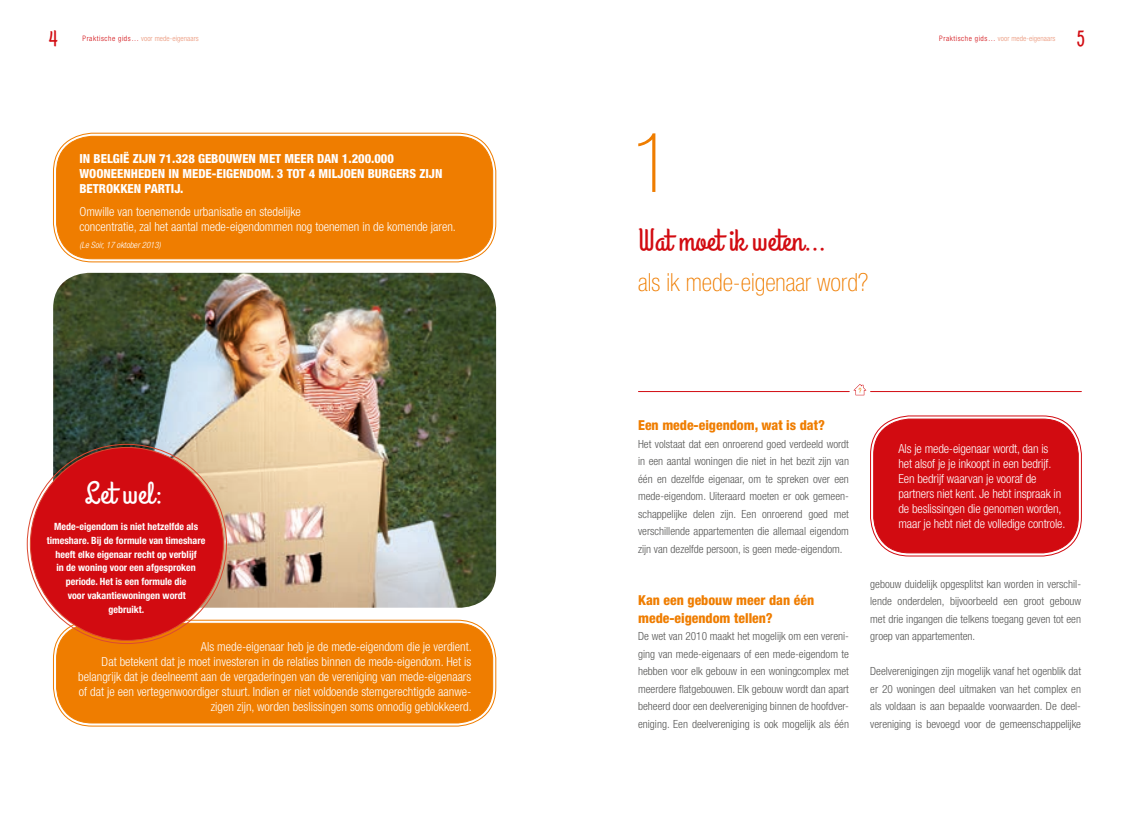
<style>
.page{position:relative;width:1134px;height:815px;background:#fff}
.page>*{position:absolute;margin:0;border:0;box-sizing:border-box;transform-origin:0 0}
.t1{font:100 condensed 82.75px "Helvetica Neue LT Std";color:#ef7d00}
.t2{font:31.25px "Grand Hotel";color:#d20b11}
.t3{font:31.25px "Grand Hotel";color:#fff}
.t4{font:100 condensed 25px "Helvetica Neue LT Std";color:#ef7d00}
.t5{font:22.5px "Grand Hotel";color:#d20b11}
.t6{font:800 condensed 13.75px/17.5px "Helvetica Neue LT Std";color:#ef7d00}
.t7{font:300 condensed 12.5px/15px "Helvetica Neue LT Std";color:#fff}
.t8{font:800 condensed 12.5px/15px "Helvetica Neue LT Std";color:#fff}
.t9{font:300 condensed 11.25px/17.5px "Helvetica Neue LT Std";color:#575756;text-align:justify}
.t10{font:700 condensed 10px/13.8px "Helvetica Neue LT Std";color:#fff;text-align:center}
.t11{font:italic 300 condensed 8.75px "Helvetica Neue LT Std";color:#fff}
.t12{font:300 condensed 7.5px "Helvetica Neue LT Std";letter-spacing:.01em;color:#eb9578}
.s1{color:#d20b11}
</style>
<div class="page">
<img style="left:53px;top:273px;width:443px;height:335px">
<div style="left:57px;top:623px;width:436px;height:100px;background:#ef7d00;border-radius:36px"></div>
<div style="left:53px;top:620px;width:443px;height:106px;border:1px solid #ef7d00;border-radius:39px"></div>
<div style="left:56px;top:623px;width:437px;height:100px;border:1px solid #ef7d00;border-radius:36px"></div>
<hr style="left:638px;top:391px;width:211px;height:1px;background:#d20b11">
<hr style="left:870px;top:391px;width:211px;height:1px;background:#d20b11">
<div style="left:870px;top:416px;width:212px;height:140px;border:1px solid #d20b11;border-radius:39px"></div>
<div style="left:873px;top:418px;width:206px;height:135px;background:#d20b11"></div>
<div style="left:57px;top:136px;width:436px;height:123px;background:#ef7d00;border-radius:36px"></div>
<div style="left:53px;top:133px;width:443px;height:129px;border:1px solid #ef7d00;border-radius:39px"></div>
<div style="left:56px;top:136px;width:437px;height:123px;border:1px solid #ef7d00;border-radius:36px"></div>
<div style="left:30px;top:447px;width:193px;height:193px;background:#d20b11;border-radius:50%"></div>
<svg style="left:853px;top:384px;width:13px;height:11px"></svg>
<h3 class="t5" style="left:49px;top:25px;width:10px">4</h3>
<h3 class="t5" style="left:1077px;top:25px;width:10px">5</h3>
<p class="t12" style="left:83px;top:34px;width:118px"><span class="s1">Praktische gids…</span> voor mede-eigenaars</p>
<p class="t12" style="left:939px;top:34px;width:118px"><span class="s1">Praktische gids…</span> voor mede-eigenaars</p>
<p class="t8" style="left:79px;top:151px;width:365px">IN BELGIË ZIJN 71.328 GEBOUWEN MET MEER DAN 1.200.000<br>WOONEENHEDEN IN MEDE-EIGENDOM. 3 TOT 4 MILJOEN BURGERS ZIJN<br>BETROKKEN PARTIJ.</p>
<p class="t7" style="left:79px;top:203px;width:378px">Omwille van toenemende urbanisatie en stedelijke<br>concentratie, zal het aantal mede-eigendommen nog toenemen in de komende jaren.</p>
<p class="t11" style="left:79px;top:240px;width:83px">(Le Soir, 17 oktober 2013)</p>
<h2 class="t3" style="left:85px;top:473px;width:80px">Let wel:</h2>
<p class="t10" style="left:47px;top:520px;width:160px">Mede-eigendom is niet hetzelfde als timeshare. Bij de formule van timeshare heeft elke eigenaar recht op verblijf<br>in de woning voor een afgesproken periode. Het is een formule die<br>voor vakantiewoningen wordt<br>gebruikt.</p>
<p class="t7" style="left:78px;top:639px;width:395px;text-align:right">Als mede-eigenaar heb je de mede-eigendom die je verdient.<br>Dat betekent dat je moet investeren in de relaties binnen de mede-eigendom. Het is belangrijk dat je deelneemt aan de vergaderingen van de vereniging van mede-eigenaars of dat je een vertegenwoordiger stuurt. Indien er niet voldoende stemgerechtigde aanwe&shy;zigen zijn, worden beslissingen soms onnodig geblokkeerd.</p>
<h1 class="t1" style="left:632px;top:116px;width:41px">1</h1>
<h2 class="t2" style="left:638px;top:220px;width:190px">Wat moet ik weten…</h2>
<h3 class="t4" style="left:638px;top:268px;width:232px">als ik mede-eigenaar word?</h3>
<p class="t6" style="left:638px;top:416px;width:188px">Een mede-eigendom, wat is dat?</p>
<p class="t9" style="left:638px;top:435px;width:212px">Het volstaat dat een onroerend goed verdeeld wordt in een aantal woningen die niet in het bezit zijn van één en dezelfde eigenaar, om te spreken over een mede-eigendom. Uiteraard moeten er ook gemeen&shy;schappelijke delen zijn. Een onroerend goed met verschillende appartementen die allemaal eigendom zijn van dezelfde persoon, is geen mede-eigendom.</p>
<p class="t7" style="left:898px;top:441px;width:168px">Als je mede-eigenaar wordt, dan is<br>het alsof je je inkoopt in een bedrijf.<br>Een bedrijf waarvan je vooraf de partners niet kent. Je hebt inspraak in de beslissingen die genomen worden, maar je hebt niet de volledige controle.</p>
<p class="t6" style="left:638px;top:591px;width:177px">Kan een gebouw meer dan één mede-eigendom tellen?</p>
<p class="t9" style="left:638px;top:627px;width:212px">De wet van 2010 maakt het mogelijk om een vereni&shy;ging van mede-eigenaars of een mede-eigendom te hebben voor elk gebouw in een woningcomplex met meerdere flatgebouwen. Elk gebouw wordt dan apart beheerd door een deelvereniging binnen de hoofdver&shy;eniging. Een deelvereniging is ook mogelijk als één</p>
<p class="t9" style="left:870px;top:575px;width:212px">gebouw duidelijk opgesplitst kan worden in verschil&shy;lende onderdelen, bijvoorbeeld een groot gebouw met drie ingangen die telkens toegang geven tot een groep van appartementen.</p>
<p class="t9" style="left:870px;top:662px;width:212px">Deelverenigingen zijn mogelijk vanaf het ogenblik dat er 20 woningen deel uitmaken van het complex en als voldaan is aan bepaalde voorwaarden. De deel&shy;vereniging is bevoegd voor de gemeenschappelijke</p>
</div>
